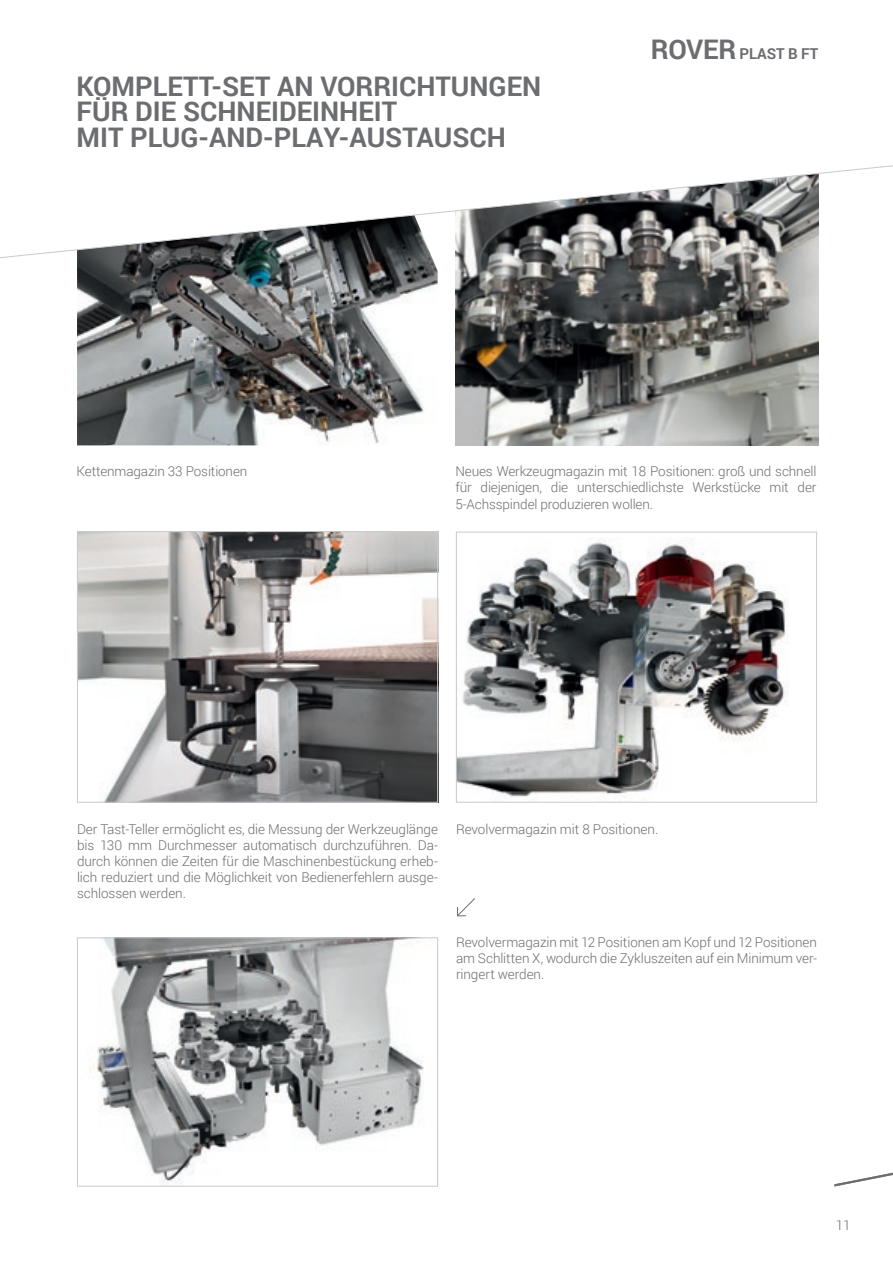
<style>
.page{position:relative;width:893px;height:1263px;background:#fff}
.page>*{position:absolute;margin:0;border:0;box-sizing:border-box;transform-origin:0 0}
.NEW_PI_-_SOTTOTILO_V{font:700 27px/25.5px "Roboto";color:#6c6d70}
.t1{font:700 15px "Roboto";letter-spacing:-.01em;color:#6c6d70}
.t2{font:300 13.5px/16.2px "Roboto";letter-spacing:-.01em;color:#6c6d70;text-align:justify}
.s1{font-size:27px}
</style>
<div class="page">
<img style="left:77px;top:352px;width:347px;height:93px">
<img style="left:455px;top:352px;width:363px;height:93px">
<svg style="left:0;top:165px;width:893px;height:187px"></svg>
<svg style="left:834px;top:1172px;width:59px;height:14px"></svg>
<img style="left:79px;top:533px;width:357px;height:268px">
<div style="left:77px;top:531px;width:361px;height:272px;border:1px solid #c9cacc"></div>
<img style="left:458px;top:538px;width:331px;height:262px">
<div style="left:456px;top:532px;width:361px;height:271px;border:1px solid #c9cacc"></div>
<img style="left:93px;top:939px;width:331px;height:245px">
<div style="left:77px;top:937px;width:361px;height:249px;border:1px solid #c9cacc"></div>
<svg style="left:457px;top:898px;width:18px;height:19px"></svg>
<p class="NEW_PI_-_SOTTOTILO_V" style="left:77px;top:72px;width:466px">KOMPLETT-SET AN VORRICHTUNGEN<br>FÜR DIE SCHNEIDEINHEIT<br>MIT PLUG‑AND-PLAY-AUSTAUSCH</p>
<p class="t1" style="left:651px;top:43px;width:169px"><span class="s1">ROVER</span> PLAST B FT</p>
<p class="t2" style="left:77px;top:463px;width:172px">Kettenmagazin 33 Positionen</p>
<p class="t2" style="left:455px;top:463px;width:362px">Neues Werkzeugmagazin mit 18 Positionen: groß und schnell für diejenigen, die unterschiedlichste Werkstücke mit der 5-Achsspindel produzieren wollen.</p>
<p class="t2" style="left:77px;top:820px;width:362px">Der Tast-Teller ermöglicht es, die Messung der Werkzeuglänge bis 130 mm Durchmesser automatisch durchzuführen. Da&shy;durch können die Zeiten für die Maschinenbestückung erheb&shy;lich reduziert und die Möglichkeit von Bedienerfehlern ausge&shy;schlossen werden.</p>
<p class="t2" style="left:456px;top:820px;width:204px">Revolvermagazin mit 8 Positionen.</p>
<p class="t2" style="left:456px;top:934px;width:362px">Revolvermagazin mit 12 Positionen am Kopf und 12 Positionen am Schlitten X, wodurch die Zykluszeiten auf ein Minimum ver&shy;ringert werden.</p>
<p class="t2" style="left:836px;top:1216px;width:16px">11</p>
</div>
